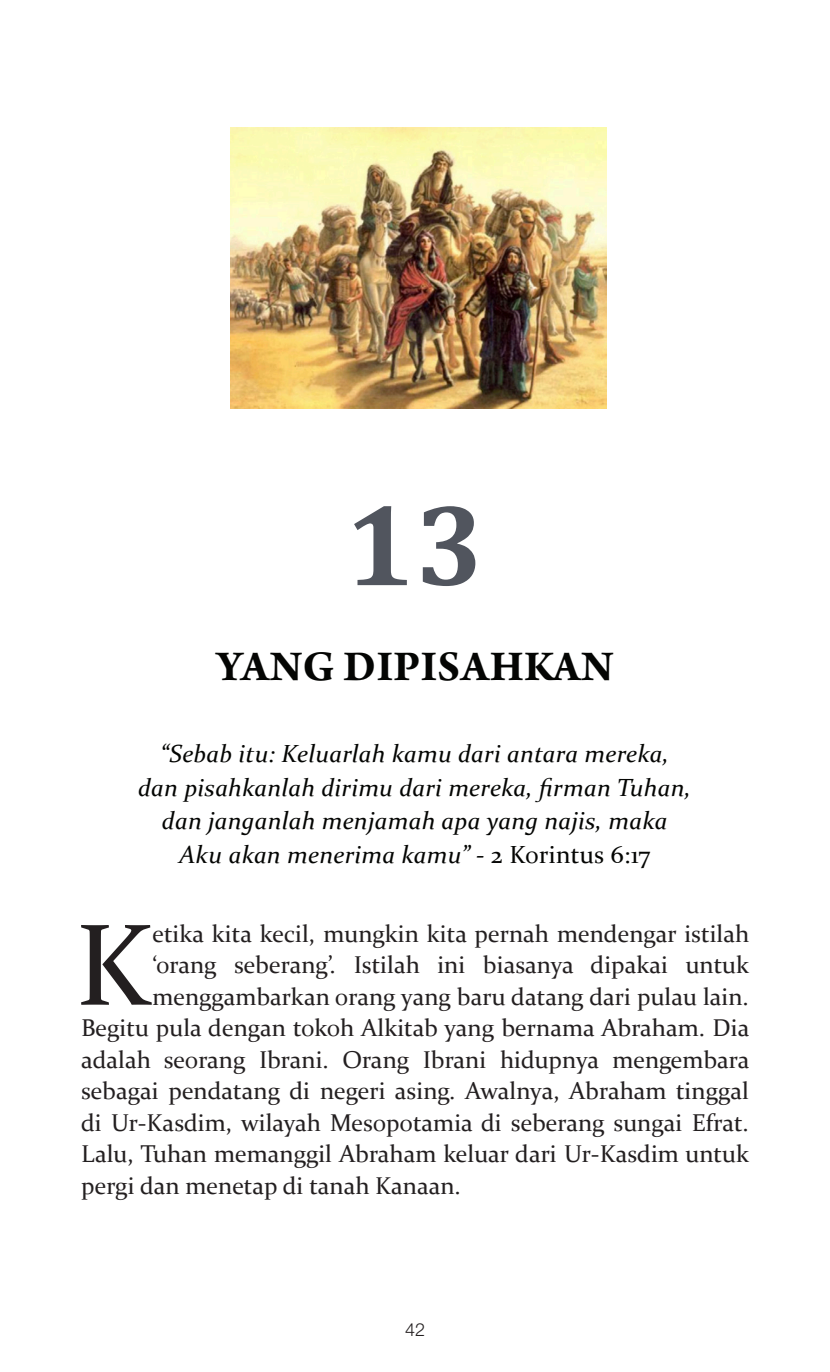
<style>
.page{position:relative;width:830px;height:1372px;background:#fff}
.page>*{position:absolute;margin:0;border:0;box-sizing:border-box;transform-origin:0 0}
.t1{font:700 117px "Cambria";color:#51555e}
.isi{font:116.55px "Constantia";color:#231f20}
.t2{font:700 45px "Arno Pro";letter-spacing:.01em;color:#040503}
.sub_judul{font:italic 24.75px "Constantia";letter-spacing:.01em;color:#040503}
.isi-2{font:24.3px "Constantia";color:#231f20}
.t3{font:300 18px "Helvetica Neue LT Std";color:#231f20}
.s1{font-style:normal}
</style>
<div class="page">
<img style="left:230px;top:128px;width:376px;height:280px">
<p class="t1" style="left:345px;top:462px;width:141px">13</p>
<p class="t2" style="left:216px;top:640px;width:398px">YANG DIPISAHKAN</p>
<p class="sub_judul" style="left:160px;top:737px;width:510px">“Sebab itu: Keluarlah kamu dari antara mereka,</p>
<p class="sub_judul" style="left:138px;top:770px;width:554px">dan pisahkanlah dirimu dari mereka, firman Tuhan,</p>
<p class="sub_judul" style="left:162px;top:803px;width:507px">dan janganlah menjamah apa yang najis, maka</p>
<p class="sub_judul" style="left:179px;top:837px;width:472px">Aku akan menerima kamu” - <span class="s1">2 Korintus 6:17</span></p>
<p class="isi" style="left:75px;top:885px;width:78px">K</p>
<p class="isi-2" style="left:152px;top:916px;width:598px">etika kita kecil, mungkin kita pernah mendengar istilah</p>
<p class="isi-2" style="left:152px;top:948px;width:598px">‘orang seberang’. Istilah ini biasanya dipakai untuk</p>
<p class="isi-2" style="left:152px;top:979px;width:597px">menggambarkan orang yang baru datang dari pulau lain.</p>
<p class="isi-2" style="left:81px;top:1011px;width:669px">Begitu pula dengan tokoh Alkitab yang bernama Abraham. Dia</p>
<p class="isi-2" style="left:81px;top:1042px;width:669px">adalah seorang Ibrani. Orang Ibrani hidupnya mengembara</p>
<p class="isi-2" style="left:81px;top:1074px;width:669px">sebagai pendatang di negeri asing. Awalnya, Abraham tinggal</p>
<p class="isi-2" style="left:81px;top:1105px;width:669px">di Ur-Kasdim, wilayah Mesopotamia di seberang sungai Efrat.</p>
<p class="isi-2" style="left:81px;top:1137px;width:669px">Lalu, Tuhan memanggil Abraham keluar dari Ur-Kasdim untuk</p>
<p class="isi-2" style="left:81px;top:1168px;width:381px">pergi dan menetap di tanah Kanaan.</p>
<p class="t3" style="left:405px;top:1318px;width:22px">42</p>
</div>
